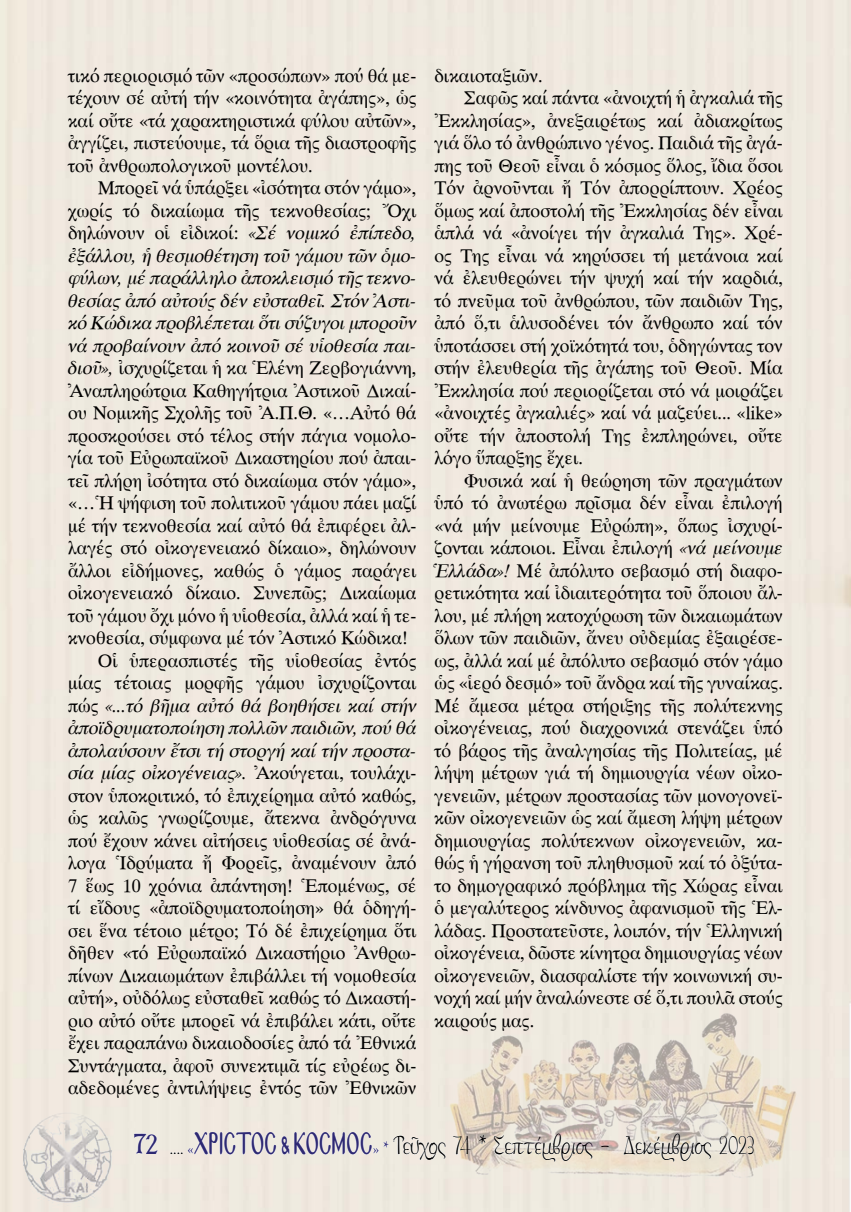
<style>
.page{position:relative;width:851px;height:1212px;background:#fff}
.page>*{position:absolute;margin:0;border:0;box-sizing:border-box;transform-origin:0 0}
.t1{font:29.25px "KS Philadelphia";color:#000;scale:.77 1}
.t2{font:18px/22.5px "SK Dutch Pol Uni W";color:#000;text-align:justify}
.t3{font:18px/22.5px "SK Dutch Pol Uni W Italic";color:#000;text-align:justify}
.s1{font-family:"SK Dutch Pol Uni W Italic"}
.s2{font-family:"SK Dutch Pol Uni W"}
.s3{font-family:"Ag Symeon UC";font-size:30px;color:#2e2973}
.s4{font-family:"Minion Pro";font-size:15px}
.s5{font-family:"Minion Pro";font-size:15px;color:#2e2973}
.s6{font-family:"Mg Byzantine UC Pol Normal";font-size:27px;color:#2e2973}
.s7{font-family:"Minion Pro";font-size:19.5px;color:#2e2973}
</style>
<div class="page">
<img style="left:432px;top:1009px;width:382px;height:181px">
<p class="t2" style="left:68px;top:64px;width:350px">τικό περιορισμό τῶν «προσώπων» πού θά με&shy;τέχουν σέ αὐτή τήν «κοινότητα ἀγάπης», ὡς καί οὔτε «τά χαρακτηριστικά φύλου αὐτῶν», ἀγγίζει, πιστεύουμε, τά ὅρια τῆς διαστροφῆς τοῦ ἀνθρωπολογικοῦ μοντέλου.</p>
<p class="t2" style="left:68px;top:177px;width:350px;text-indent:30px">Μπορεῖ νά ὑπάρξει «ἰσότητα στόν γάμο», χωρίς τό δικαίωμα τῆς τεκνοθεσίας; Ὄχι δηλώνουν οἱ εἰδικοί: <span class="s1">«Σέ νομικό ἐπίπεδο,</span></p>
<p class="t3" style="left:68px;top:244px;width:350px">ἐξάλλου, ἡ θεσμοθέτηση τοῦ γάμου τῶν ὁμο&shy;φύλων, μέ παράλληλο ἀποκλεισμό τῆς τεκνο&shy;θεσίας ἀπό αὐτούς δέν εὐσταθεῖ. Στόν Ἀστι&shy;κό Κώδικα προβλέπεται ὅτι σύζυγοι μποροῦν νά προβαίνουν ἀπό κοινοῦ σέ υἱοθεσία παι-</p>
<p class="t2" style="left:68px;top:357px;width:350px"><span class="s1">διοῦ»,</span> ἰσχυρίζεται ἡ κα Ἑλένη Ζερβογιάννη,</p>
<p class="t2" style="left:68px;top:379px;width:350px">Ἀναπληρώτρια Καθηγήτρια Ἀστικοῦ Δικαί-</p>
<p class="t2" style="left:68px;top:402px;width:350px">ου Νομικῆς Σχολῆς τοῦ Ἀ.Π.Θ. «…Αὐτό θά</p>
<p class="t2" style="left:68px;top:424px;width:350px">προσκρούσει στό τέλος στήν πάγια νομολο-</p>
<p class="t2" style="left:68px;top:447px;width:350px">γία τοῦ Εὐρωπαϊκοῦ Δικαστηρίου πού ἀπαι-</p>
<p class="t2" style="left:68px;top:469px;width:350px">τεῖ πλήρη ἰσότητα στό δικαίωμα στόν γάμο»,</p>
<p class="t2" style="left:68px;top:492px;width:350px">«…Ἡ ψήφιση τοῦ πολιτικοῦ γάμου πάει μαζί</p>
<p class="t2" style="left:68px;top:514px;width:350px">μέ τήν τεκνοθεσία καί αὐτό θά ἐπιφέρει ἀλ-</p>
<p class="t2" style="left:68px;top:537px;width:350px">λαγές στό οἰκογενειακό δίκαιο», δηλώνουν</p>
<p class="t2" style="left:68px;top:559px;width:350px">ἄλλοι εἰδήμονες, καθώς ὁ γάμος παράγει</p>
<p class="t2" style="left:68px;top:582px;width:350px">οἰκογενειακό δίκαιο. Συνεπῶς; Δικαίωμα</p>
<p class="t2" style="left:68px;top:604px;width:350px">τοῦ γάμου ὄχι μόνο ἡ υἱοθεσία, ἀλλά καί ἡ τε-</p>
<p class="t2" style="left:68px;top:627px;width:341px">κνοθεσία, σύμφωνα μέ τόν Ἀστικό Κώδικα!</p>
<p class="t2" style="left:98px;top:649px;width:320px">Οἱ ὑπερασπιστές τῆς υἱοθεσίας ἐντός</p>
<p class="t2" style="left:68px;top:672px;width:350px">μίας τέτοιας μορφῆς γάμου ἰσχυρίζονται</p>
<p class="t3" style="left:68px;top:694px;width:350px"><span class="s2">πώς</span> «...τό βῆμα αὐτό θά βοηθήσει καί στήν ἀποϊδρυματοποίηση πολλῶν παιδιῶν, πού θά ἀπολαύσουν ἔτσι τή στοργή καί τήν προστα&shy;σία μίας οἰκογένειας». <span class="s2">Ἀκούγεται, τουλάχι-</span></p>
<p class="t2" style="left:68px;top:784px;width:350px">στον ὑποκριτικό, τό ἐπιχείρημα αὐτό καθώς, ὡς καλῶς γνωρίζουμε, ἄτεκνα ἀνδρόγυνα πού ἔχουν κάνει αἰτήσεις υἱοθεσίας σέ ἀνά&shy;λογα Ἱδρύματα ἤ Φορεῖς, ἀναμένουν ἀπό 7 ἕως 10 χρόνια ἀπάντηση! Ἑπομένως, σέ τί εἴδους «ἀποϊδρυματοποίηση» θά ὁδηγή&shy;σει ἕνα τέτοιο μέτρο; Τό δέ ἐπιχείρημα ὅτι δῆθεν «τό Εὐρωπαϊκό Δικαστήριο Ἀνθρω&shy;πίνων Δικαιωμάτων ἐπιβάλλει τή νομοθεσία αὐτή», οὐδόλως εὐσταθεῖ καθώς τό Δικαστή&shy;ριο αὐτό οὔτε μπορεῖ νά ἐπιβάλει κάτι, οὔτε ἔχει παραπάνω δικαιοδοσίες ἀπό τά Ἐθνικά Συντάγματα, ἀφοῦ συνεκτιμᾶ τίς εὐρέως δι&shy;αδεδομένες ἀντιλήψεις ἐντός τῶν Ἐθνικῶν</p>
<p class="t2" style="left:434px;top:64px;width:110px">δικαιοταξιῶν.</p>
<p class="t2" style="left:464px;top:87px;width:320px">Σαφῶς καί πάντα «ἀνοιχτή ἡ ἀγκαλιά τῆς</p>
<p class="t2" style="left:434px;top:109px;width:350px">Ἐκκλησίας», ἀνεξαιρέτως καί ἀδιακρίτως</p>
<p class="t2" style="left:434px;top:132px;width:350px">γιά ὅλο τό ἀνθρώπινο γένος. Παιδιά τῆς ἀγά-</p>
<p class="t2" style="left:434px;top:154px;width:350px">πης τοῦ Θεοῦ εἶναι ὁ κόσμος ὅλος, ἴδια ὅσοι</p>
<p class="t2" style="left:434px;top:177px;width:350px">Τόν ἀρνοῦνται ἤ Τόν ἀπορρίπτουν. Χρέος</p>
<p class="t2" style="left:434px;top:199px;width:350px">ὅμως καί ἀποστολή τῆς Ἐκκλησίας δέν εἶναι</p>
<p class="t2" style="left:434px;top:222px;width:350px">ἁπλά νά «ἀνοίγει τήν ἀγκαλιά Της». Χρέ-</p>
<p class="t2" style="left:434px;top:244px;width:350px">ος Της εἶναι νά κηρύσσει τή μετάνοια καί</p>
<p class="t2" style="left:434px;top:267px;width:350px">νά ἐλευθερώνει τήν ψυχή καί τήν καρδιά,</p>
<p class="t2" style="left:434px;top:289px;width:350px">τό πνεῦμα τοῦ ἀνθρώπου, τῶν παιδιῶν Της,</p>
<p class="t2" style="left:434px;top:312px;width:350px">ἀπό ὅ,τι ἁλυσοδένει τόν ἄνθρωπο καί τόν</p>
<p class="t2" style="left:434px;top:334px;width:350px">ὑποτάσσει στή χοϊκότητά του, ὁδηγώντας τον</p>
<p class="t2" style="left:434px;top:357px;width:350px">στήν ἐλευθερία τῆς ἀγάπης τοῦ Θεοῦ. Μία</p>
<p class="t2" style="left:434px;top:379px;width:350px">Ἐκκλησία πού περιορίζεται στό νά μοιράζει</p>
<p class="t2" style="left:434px;top:402px;width:350px">«ἀνοιχτές ἀγκαλιές» καί νά μαζεύει... «like»</p>
<p class="t2" style="left:434px;top:424px;width:350px">οὔτε τήν ἀποστολή Της ἐκπληρώνει, οὔτε</p>
<p class="t2" style="left:434px;top:447px;width:150px">λόγο ὕπαρξης ἔχει.</p>
<p class="t2" style="left:464px;top:469px;width:320px">Φυσικά καί ἡ θεώρηση τῶν πραγμάτων</p>
<p class="t2" style="left:434px;top:492px;width:350px">ὑπό τό ἀνωτέρω πρῖσμα δέν εἶναι ἐπιλογή</p>
<p class="t2" style="left:434px;top:514px;width:350px">«νά μήν μείνουμε Εὐρώπη», ὅπως ἰσχυρί-</p>
<p class="t2" style="left:434px;top:537px;width:350px">ζονται κάποιοι. Εἶναι ἐπιλογή <span class="s1">«νά μείνουμε</span></p>
<p class="t2" style="left:434px;top:559px;width:350px"><span class="s1">Ἑλλάδα»!</span> Μέ ἀπόλυτο σεβασμό στή διαφο-</p>
<p class="t2" style="left:434px;top:582px;width:350px">ρετικότητα καί ἰδιαιτερότητα τοῦ ὅποιου ἄλ-</p>
<p class="t2" style="left:434px;top:604px;width:350px">λου, μέ πλήρη κατοχύρωση τῶν δικαιωμάτων</p>
<p class="t2" style="left:434px;top:627px;width:350px">ὅλων τῶν παιδιῶν, ἄνευ οὐδεμίας ἐξαιρέσε-</p>
<p class="t2" style="left:434px;top:649px;width:350px">ως, ἀλλά καί μέ ἀπόλυτο σεβασμό στόν γάμο</p>
<p class="t2" style="left:434px;top:672px;width:350px">ὡς «ἱερό δεσμό» τοῦ ἄνδρα καί τῆς γυναίκας.</p>
<p class="t2" style="left:434px;top:694px;width:350px">Μέ ἄμεσα μέτρα στήριξης τῆς πολύτεκνης</p>
<p class="t2" style="left:434px;top:717px;width:350px">οἰκογένειας, πού διαχρονικά στενάζει ὑπό</p>
<p class="t2" style="left:434px;top:739px;width:350px">τό βάρος τῆς ἀναλγησίας τῆς Πολιτείας, μέ</p>
<p class="t2" style="left:434px;top:762px;width:350px">λήψη μέτρων γιά τή δημιουργία νέων οἰκο-</p>
<p class="t2" style="left:434px;top:784px;width:350px">γενειῶν, μέτρων προστασίας τῶν μονογονεϊ-</p>
<p class="t2" style="left:434px;top:807px;width:350px">κῶν οἰκογενειῶν ὡς καί ἄμεση λήψη μέτρων</p>
<p class="t2" style="left:434px;top:829px;width:350px">δημιουργίας πολύτεκνων οἰκογενειῶν, κα-</p>
<p class="t2" style="left:434px;top:852px;width:350px">θώς ἡ γήρανση τοῦ πληθυσμοῦ καί τό ὀξύτα-</p>
<p class="t2" style="left:434px;top:874px;width:350px">το δημογραφικό πρόβλημα τῆς Χώρας εἶναι</p>
<p class="t2" style="left:434px;top:897px;width:350px">ὁ μεγαλύτερος κίνδυνος ἀφανισμοῦ τῆς Ἑλ-</p>
<p class="t2" style="left:434px;top:919px;width:350px">λάδας. Προστατεῦστε, λοιπόν, τήν Ἑλληνική</p>
<p class="t2" style="left:434px;top:942px;width:350px">οἰκογένεια, δῶστε κίνητρα δημιουργίας νέων</p>
<p class="t2" style="left:434px;top:964px;width:350px">οἰκογενειῶν, διασφαλίστε τήν κοινωνική συ-</p>
<p class="t2" style="left:434px;top:987px;width:350px">νοχή καί μήν ἀναλώνεστε σέ ὅ,τι πουλᾶ στούς</p>
<p class="t2" style="left:434px;top:1009px;width:101px">καιρούς μας.</p>
<h1 class="t1" style="left:134px;top:1131px;width:808px"><span class="s3">72</span> <span class="s4">....</span> <span class="s5">«</span><span class="s6">ΧΡΙΣΤΟΣ &amp; ΚΟΣΜΟΣ</span><span class="s5">»</span> <span class="s7">*</span> Τεῦχος 74 * Σεπτέμβριος - Δεκέμβριος 2023</h1>
</div>
